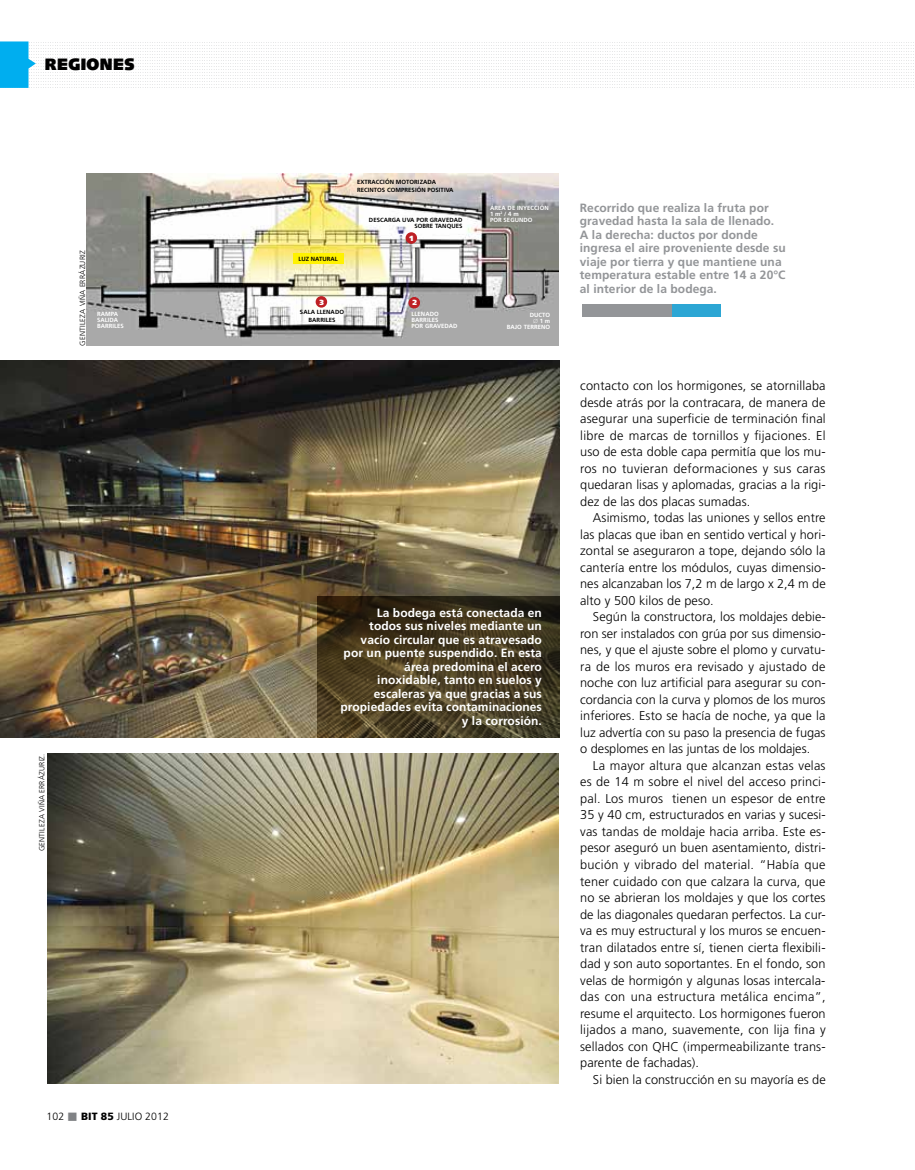
<style>
.page{position:relative;width:915px;height:1170px;background:#fff}
.page>*{position:absolute;margin:0;border:0;box-sizing:border-box;transform-origin:0 0}
.t1{font:900 16.5px "Syntax";letter-spacing:.02em;color:#000}
.t2{font:300 12.75px/16.5px "Frutiger";letter-spacing:.005em;color:#000;text-align:justify}
.t3{font:700 12px/13.5px "Frutiger";letter-spacing:.005em;color:#fff;text-align:right}
.t4{font:700 12px/13.5px "Frutiger";letter-spacing:.005em;color:#939598}
.t5{font:300 10.5px "Frutiger";letter-spacing:.005em;color:#000}
.t6{font:300 7.5px "Frutiger";letter-spacing:.03em;color:#000}
.t7{font:900 7.5px "Frutiger";color:#fff}
.t8{font:700 6px/7.5px "Frutiger";letter-spacing:.005em;color:#000}
.t9{font:700 6px/6px "Frutiger";letter-spacing:.005em;color:#fff}
.s1{color:#808285}
.s2{font-weight:900}
</style>
<div class="page">
<svg style="left:0;top:41px;width:912px;height:47px"></svg>
<img style="left:87px;top:173px;width:471px;height:172px">
<img style="left:0;top:360px;width:559px;height:377px">
<img style="left:317px;top:597px;width:242px;height:140px">
<img style="left:48px;top:753px;width:510px;height:330px">
<div style="left:581px;top:304px;width:139px;height:13px;background:#939598"></div>
<div style="left:671px;top:304px;width:49px;height:13px;background:#2ca6d4"></div>
<div style="left:293px;top:253px;width:50px;height:11px;background:#fff200"></div>
<div style="left:315px;top:296px;width:12px;height:11px;background:#be1f24;border-radius:50%"></div>
<div style="left:408px;top:297px;width:12px;height:11px;background:#be1f24;border-radius:50%"></div>
<div style="left:405px;top:232px;width:12px;height:12px;background:#be1f24;border-radius:50%"></div>
<p class="t1" style="left:45px;top:54px;width:91px">REGIONES</p>
<p class="t6" style="left:78px;top:345px;width:97px;rotate:-90deg">gentileza Viña Errázuriz</p>
<p class="t8" style="left:357px;top:178px;width:98px">extracción motorizada<br>Recintos compresión positiva</p>
<p class="t8" style="left:369px;top:216px;width:95px;line-height:6px;text-align:right">descarga uva por gravedad sobre tanques</p>
<p class="t8" style="left:298px;top:255px;width:41px">luz natural</p>
<p class="t7" style="left:409px;top:233px;width:5px">1</p>
<p class="t7" style="left:319px;top:297px;width:6px">3</p>
<p class="t7" style="left:412px;top:298px;width:6px">2</p>
<p class="t9" style="left:490px;top:205px;width:60px">Área de inyección<br>1 m<sup>2</sup> / 4 m<br>por segundo</p>
<p class="t8" style="left:300px;top:308px;width:46px;text-align:center">sala llenado barriles</p>
<p class="t9" style="left:97px;top:311px;width:28px">rampa salida barriles</p>
<p class="t9" style="left:411px;top:310px;width:48px">llenado barriles<br>por gravedad</p>
<p class="t9" style="left:506px;top:311px;width:45px;text-align:right">ducto<br>∅ 1 m<br>bajo terreno</p>
<p class="t6" style="left:38px;top:851px;width:99px;rotate:-90deg">gentileza Viña Errázuriz.</p>
<p class="t3" style="left:340px;top:605px;width:203px">La bodega está conectada en<br>todos sus niveles mediante un vacío circular que es atravesado por un puente suspendido. En esta área predomina el acero inoxidable, tanto en suelos y escaleras ya que gracias a sus propiedades evita contaminaciones y la corrosión.</p>
<p class="t5" style="left:46px;top:1110px;width:124px">102 <span class="s1">■</span> <span class="s2">BIT 85</span> julio 2012</p>
<p class="t4" style="left:579px;top:201px;width:207px">Recorrido que realiza la fruta por gravedad hasta la sala de llenado.<br>A la derecha: ductos por donde ingresa el aire proveniente desde su viaje por tierra y que mantiene una temperatura estable entre 14 a 20°C al interior de la bodega.</p>
<p class="t2" style="left:580px;top:377px;width:247px">contacto con los hormigones, se atornillaba desde atrás por la contracara, de manera de asegurar una superficie de terminación final libre de marcas de tornillos y fijaciones. El uso de esta doble capa permitía que los mu&shy;ros no tuvieran deformaciones y sus caras quedaran lisas y aplomadas, gracias a la rigi&shy;dez de las dos placas sumadas.</p>
<p class="t2" style="left:580px;top:509px;width:247px;text-indent:13px">Asimismo, todas las uniones y sellos entre las placas que iban en sentido vertical y hori&shy;zontal se aseguraron a tope, dejando sólo la cantería entre los módulos, cuyas dimensio&shy;nes alcanzaban los 7,2 m de largo x 2,4 m de alto y 500 kilos de peso.</p>
<p class="t2" style="left:580px;top:608px;width:247px;text-indent:13px">Según la constructora, los moldajes debie&shy;ron ser instalados con grúa por sus dimensio&shy;nes, y que el ajuste sobre el plomo y curvatu&shy;ra de los muros era revisado y ajustado de noche con luz artificial para asegurar su con&shy;cordancia con la curva y plomos de los muros inferiores. Esto se hacía de noche, ya que la luz advertía con su paso la presencia de fugas o desplomes en las juntas de los moldajes.</p>
<p class="t2" style="left:580px;top:757px;width:247px;text-indent:13px">La mayor altura que alcanzan estas velas es de 14 m sobre el nivel del acceso princi&shy;pal. Los muros tienen un espesor de entre 35 y 40 cm, estructurados en varias y sucesi&shy;vas tandas de moldaje hacia arriba. Este es&shy;pesor aseguró un buen asentamiento, distri&shy;bución y vibrado del material. “Había que tener cuidado con que calzara la curva, que no se abrieran los moldajes y que los cortes de las diagonales quedaran perfectos. La cur&shy;va es muy estructural y los muros se encuen&shy;tran dilatados entre sí, tienen cierta flexibili&shy;dad y son auto soportantes. En el fondo, son velas de hormigón y algunas losas intercala&shy;das con una estructura metálica encima”, resume el arquitecto. Los hormigones fueron lijados a mano, suavemente, con lija fina y sellados con QHC (impermeabilizante trans&shy;parente de fachadas).</p>
<p class="t2" style="left:592px;top:1070px;width:234px">Si bien la construcción en su mayoría es de</p>
</div>
